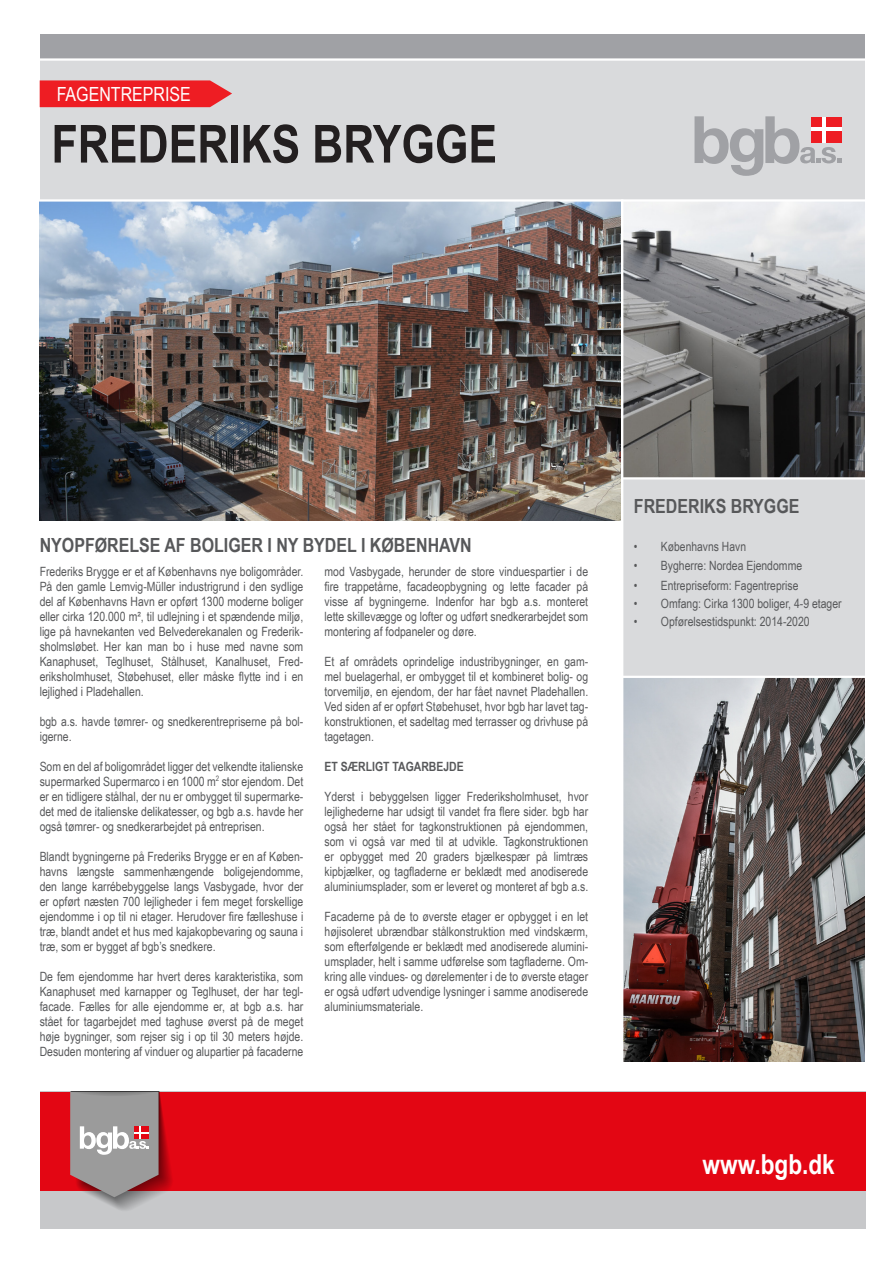
<style>
.page{position:relative;width:893px;height:1263px;background:#fff}
.page>*{position:absolute;margin:0;border:0;box-sizing:border-box;transform-origin:0 0}
.t1{font:700 52.5px "Arial Narrow";color:#231f20}
.t2{font:700 27.6px "Arial Narrow";color:#fff}
.t3{font:700 19.5px "Arial Narrow";color:#57585a}
.t4{font:19.5px "Arial Narrow";color:#fff}
.t5{font:12.75px/15px "Arial Narrow";color:#57585a;text-align:justify}
.t6{font:700 12.75px "Arial Narrow";color:#57585a}
</style>
<div class="page">
<img style="left:623px;top:678px;width:242px;height:384px">
<div style="left:623px;top:479px;width:242px;height:198px;background:#d9dadc"></div>
<div style="left:40px;top:1092px;width:825px;height:137px;background:#c7c8ca"></div>
<div style="left:40px;top:1092px;width:825px;height:98px;background:#e30613"></div>
<svg style="left:48px;top:1092px;width:133px;height:118px"></svg>
<div style="left:40px;top:60px;width:825px;height:140px;background:#d9dadc"></div>
<svg style="left:40px;top:80px;width:192px;height:27px;background:#ec2a30"></svg>
<svg style="left:694px;top:116px;width:147px;height:60px"></svg>
<div style="left:811px;top:117px;width:30px;height:25px;background:#ee1d23"></div>
<hr style="left:822px;top:117px;width:3px;height:25px;background:#fff">
<hr style="left:811px;top:128px;width:30px;height:3px;background:#fff">
<img style="left:623px;top:202px;width:242px;height:275px">
<hr style="left:620px;top:676px;width:273px;height:2px;background:#fff">
<div style="left:40px;top:34px;width:825px;height:26px;background:#a0a1a5"></div>
<hr style="left:30px;top:58px;width:850px;height:3px;background:#fff">
<img style="left:39px;top:202px;width:582px;height:319px">
<hr style="left:30px;top:199px;width:850px;height:3px;background:#fff">
<h3 class="t4" style="left:57px;top:79px;width:136px">FAGENTREPRISE</h3>
<p class="t1" style="left:51px;top:104px;width:447px">FREDERIKS BRYGGE</p>
<p class="t3" style="left:40px;top:530px;width:434px">NYOPFØRELSE AF BOLIGER I NY BYDEL I KØBENHAVN</p>
<p class="t5" style="left:40px;top:563px;width:265px">Frederiks Brygge er et af Københavns nye boligområder.<br>På den gamle Lemvig-Müller industrigrund i den sydlige del af Københavns Havn er opført 1300 moderne boliger eller cirka 120.000 m², til udlejning i et spændende miljø, lige på havnekanten ved Belvederekanalen og Frederik&shy;sholmsløbet. Her kan man bo i huse med navne som Kanaphuset, Teglhuset, Stålhuset, Kanalhuset, Fred&shy;eriksholmhuset, Støbehuset, eller måske flytte ind i en lejlighed i Pladehallen.</p>
<p class="t5" style="left:40px;top:713px;width:265px">bgb a.s. havde tømrer- og snedkerentrepriserne på bol&shy;igerne.</p>
<p class="t5" style="left:40px;top:758px;width:265px">Som en del af boligområdet ligger det velkendte italienske supermarked Supermarco i en 1000 m<sup>2</sup> stor ejendom. Det er en tidligere stålhal, der nu er ombygget til supermarke&shy;det med de italienske delikatesser, og bgb a.s. havde her også tømrer- og snedkerarbejdet på entreprisen.</p>
<p class="t5" style="left:40px;top:848px;width:265px">Blandt bygningerne på Frederiks Brygge er en af Køben&shy;havns længste sammenhængende boligejendomme, den lange karrébebyggelse langs Vasbygade, hvor der er opført næsten 700 lejligheder i fem meget forskellige ejendomme i op til ni etager. Herudover fire fælleshuse i træ, blandt andet et hus med kajakopbevaring og sauna i træ, som er bygget af bgb’s snedkere.</p>
<p class="t5" style="left:40px;top:968px;width:265px">De fem ejendomme har hvert deres karakteristika, som Kanaphuset med karnapper og Teglhuset, der har tegl&shy;facade. Fælles for alle ejendomme er, at bgb a.s. har stået for tagarbejdet med taghuse øverst på de meget høje bygninger, som rejser sig i op til 30 meters højde.<br>Desuden montering af vinduer og alupartier på facaderne</p>
<p class="t5" style="left:325px;top:563px;width:265px">mod Vasbygade, herunder de store vinduespartier i de fire trappetårne, facadeopbygning og lette facader på visse af bygningerne. Indenfor har bgb a.s. monteret lette skillevægge og lofter og udført snedkerarbejdet som montering af fodpaneler og døre.</p>
<p class="t5" style="left:325px;top:653px;width:265px">Et af områdets oprindelige industribygninger, en gam&shy;mel buelagerhal, er ombygget til et kombineret bolig- og torvemiljø, en ejendom, der har fået navnet Pladehallen.<br>Ved siden af er opført Støbehuset, hvor bgb har lavet tag&shy;konstruktionen, et sadeltag med terrasser og drivhuse på tagetagen.</p>
<p class="t6" style="left:325px;top:756px;width:141px">ET SÆRLIGT TAGARBEJDE</p>
<p class="t5" style="left:325px;top:788px;width:265px">Yderst i bebyggelsen ligger Frederiksholmhuset, hvor lejlighederne har udsigt til vandet fra flere sider. bgb har også her stået for tagkonstruktionen på ejendommen, som vi også var med til at udvikle. Tagkonstruktionen er opbygget med 20 graders bjælkespær på limtræs kipbjælker, og tagfladerne er beklædt med anodiserede aluminiumsplader, som er leveret og monteret af bgb a.s.</p>
<p class="t5" style="left:325px;top:908px;width:265px">Facaderne på de to øverste etager er opbygget i en let højisoleret ubrændbar stålkonstruktion med vindskærm, som efterfølgende er beklædt med anodiserede alumini&shy;umsplader, helt i samme udførelse som tagfladerne. Om&shy;kring alle vindues- og dørelementer i de to øverste etager er også udført udvendige lysninger i samme anodiserede aluminiumsmateriale.</p>
<p class="t3" style="left:634px;top:491px;width:167px">FREDERIKS BRYGGE</p>
<p class="t5" style="left:634px;top:538px;width:114px">• Københavns Havn</p>
<p class="t5" style="left:634px;top:557px;width:170px">• Bygherre: Nordea Ejendomme</p>
<p class="t5" style="left:634px;top:577px;width:166px">• Entrepriseform: Fagentreprise</p>
<p class="t5" style="left:634px;top:595px;width:209px">• Omfang: Cirka 1300 boliger, 4-9 etager</p>
<p class="t5" style="left:634px;top:613px;width:177px">• Opførelsestidspunkt: 2014-2020</p>
<p class="t2" style="left:703px;top:1144px;width:134px">www.bgb.dk</p>
</div>
